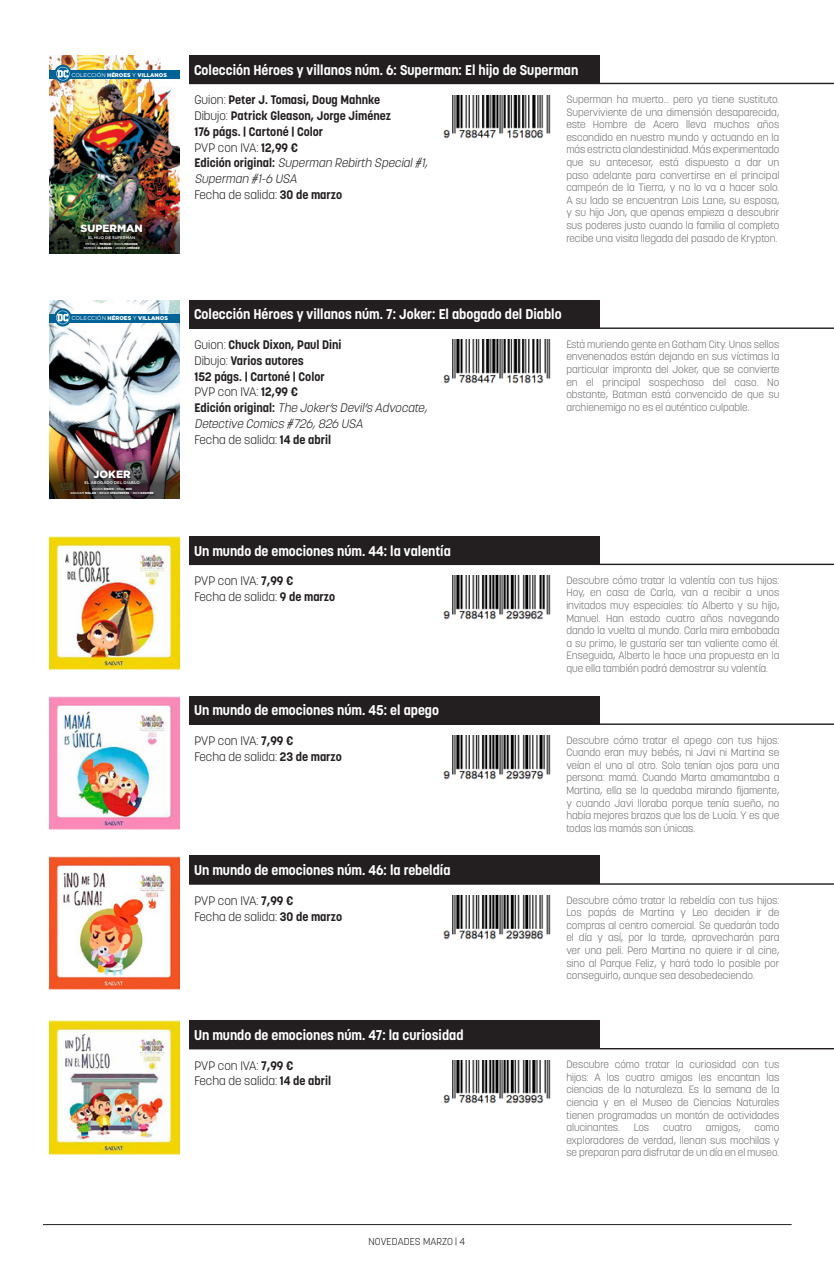
<style>
.page{position:relative;width:834px;height:1275px;background:#fff}
.page>*{position:absolute;margin:0;border:0;box-sizing:border-box;transform-origin:0 0}
.t1{font:700 14px "Korolev";color:#fff}
.t2{font:300 12.25px "Korolev";color:#231f20}
.t3{font:700 12.25px "Korolev";color:#231f20}
.t4{font:italic 300 12.25px "Korolev";color:#231f20}
.t5{font:900 10.67px "Gotham";color:#fff}
.t6{font:300 10.5px/12.6px "Korolev";color:#6c6d70;text-align:justify}
.t7{font:900 10.5px "Gotham";color:#fff}
.t8{font:300 9.97px "Korolev";letter-spacing:.01em;color:#231f20}
.t9{font:900 5.6px "Gotham";color:#fff}
.t10{font:900 5.42px "Gotham";color:#fff}
.t11{font:500 4.02px "Gotham";color:#fff}
.t12{font:500 3.85px "Gotham";color:#fff}
.t13{font:900 2.98px/4px "Gotham";color:#fff;text-align:center}
.t14{font:900 2.8px/4px "Gotham";color:#fff;text-align:center}
.s1{font-weight:400}
.s2{font-weight:500}
.s3{font-weight:300}
.s4{font-weight:700}
.s5{font-weight:700;font-style:normal}
</style>
<div class="page">
<hr style="left:43px;top:1224px;width:748px;height:1px;background:#231f20">
<div style="left:189px;top:55px;width:410px;height:28px;background:#231f20"></div>
<hr style="left:189px;top:83px;width:644px;height:1px;background:#231f20">
<img style="left:50px;top:55px;width:124px;height:78px">
<img style="left:50px;top:133px;width:130px;height:121px">
<svg style="left:54px;top:65px;width:18px;height:18px"></svg>
<div style="left:50px;top:70px;width:130px;height:9px;background:#006398"></div>
<svg style="left:56px;top:67px;width:13px;height:13px"></svg>
<div style="left:88px;top:235px;width:49px;height:6px;background:#231f20;opacity:.75"></div>
<div style="left:84px;top:242px;width:58px;height:9px;background:#231f20;opacity:.75"></div>
<div style="left:81px;top:224px;width:63px;height:11px;background:#231f20;opacity:.75"></div>
<img style="left:443px;top:95px;width:108px;height:44px">
<div style="left:189px;top:300px;width:410px;height:28px;background:#231f20"></div>
<div style="left:189px;top:536px;width:410px;height:28px;background:#231f20"></div>
<div style="left:189px;top:696px;width:410px;height:28px;background:#231f20"></div>
<div style="left:189px;top:856px;width:410px;height:28px;background:#231f20"></div>
<div style="left:189px;top:1021px;width:410px;height:28px;background:#231f20"></div>
<hr style="left:189px;top:327px;width:644px;height:2px;background:#231f20">
<hr style="left:189px;top:564px;width:644px;height:1px;background:#231f20">
<hr style="left:189px;top:723px;width:644px;height:2px;background:#231f20">
<hr style="left:189px;top:883px;width:644px;height:2px;background:#231f20">
<hr style="left:189px;top:1048px;width:644px;height:1px;background:#231f20">
<img style="left:50px;top:300px;width:130px;height:77px">
<svg style="left:54px;top:308px;width:18px;height:19px"></svg>
<div style="left:50px;top:314px;width:130px;height:9px;background:#006398"></div>
<img style="left:50px;top:377px;width:130px;height:122px">
<svg style="left:56px;top:311px;width:13px;height:13px"></svg>
<div style="left:84px;top:481px;width:58px;height:6px;background:#231f20;opacity:.75"></div>
<div style="left:70px;top:488px;width:86px;height:9px;background:#231f20;opacity:.75"></div>
<div style="left:93px;top:470px;width:40px;height:10px;background:#231f20;opacity:.75"></div>
<img style="left:50px;top:536px;width:130px;height:134px">
<img style="left:50px;top:696px;width:130px;height:134px">
<img style="left:50px;top:856px;width:130px;height:133px">
<img style="left:50px;top:1021px;width:130px;height:133px">
<img style="left:443px;top:340px;width:108px;height:44px">
<img style="left:443px;top:576px;width:108px;height:44px">
<img style="left:443px;top:736px;width:108px;height:44px">
<img style="left:443px;top:896px;width:108px;height:44px">
<img style="left:443px;top:1060px;width:108px;height:44px">
<p class="t10" style="left:72px;top:71px;width:97px"><span class="s1">COLECCIÓN</span> HÉROES <span class="s1">Y</span> VILLANOS</p>
<p class="t7" style="left:81px;top:221px;width:64px">SUPERMAN</p>
<p class="t12" style="left:88px;top:235px;width:49px">EL HIJO DE SUPERMAN</p>
<p class="t14" style="left:84px;top:242px;width:58px"><span class="s2">PETER J.</span> TOMASI <span class="s2">• DOUG</span> MAHNKE<br><span class="s2">PATRICK</span> GLEASON <span class="s2">• JORGE</span> JIMÉNEZ</p>
<p class="t9" style="left:72px;top:315px;width:98px"><span class="s1">COLECCIÓN</span> HÉROES <span class="s1">Y</span> VILLANOS</p>
<p class="t5" style="left:93px;top:467px;width:39px">JOKER</p>
<p class="t11" style="left:84px;top:480px;width:57px">EL ABOGADO DEL DIABLO</p>
<p class="t13" style="left:70px;top:487px;width:85px"><span class="s2">CHUCK</span> DIXON <span class="s2">• PAUL</span> DINI<br><span class="s2">GRAHAM</span> NOLAN <span class="s2">• BRIAN</span> STELFREEZE <span class="s2">• DON</span> KRAMER</p>
<p class="t1" style="left:194px;top:61px;width:386px">Colección Héroes y villanos núm. 6: Superman: El hijo de Superman</p>
<p class="t6" style="left:566px;top:93px;width:214px">Superman ha muerto... pero ya tiene sustituto.<br>Superviviente de una dimensión desaparecida, este Hombre de Acero lleva muchos años escondido en nuestro mundo y actuando en la más estricta clandestinidad. Más experimentado que su antecesor, está dispuesto a dar un paso adelante para convertirse en el principal campeón de la Tierra, y no lo va a hacer solo.<br>A su lado se encuentran Lois Lane, su esposa, y su hijo Jon, que apenas empieza a descubrir sus poderes justo cuando la familia al completo recibe una visita llegada del pasado de Krypton.</p>
<p class="t3" style="left:194px;top:92px;width:187px"><span class="s3">Guion:</span> Peter J. Tomasi, Doug Mahnke</p>
<p class="t3" style="left:194px;top:108px;width:198px"><span class="s3">Dibujo:</span> Patrick Gleason, Jorge Jiménez</p>
<p class="t3" style="left:194px;top:124px;width:130px">176 págs. | Cartoné | Color</p>
<p class="t2" style="left:194px;top:139px;width:105px">PVP con IVA: <span class="s4">12,99 €</span></p>
<p class="t4" style="left:194px;top:155px;width:237px"><span class="s5">E d i c i ó n o r i g i n a l :</span> Superman Rebirth Special#1,</p>
<p class="t4" style="left:194px;top:171px;width:106px">Superman #1-6 USA</p>
<p class="t2" style="left:194px;top:187px;width:149px">Fecha de salida: <span class="s4">30 de marzo</span></p>
<p class="t1" style="left:194px;top:306px;width:369px">Colección Héroes y villanos núm. 7: Joker: El abogado del Diablo</p>
<p class="t3" style="left:194px;top:337px;width:149px"><span class="s3">Guion:</span> Chuck Dixon, Paul Dini</p>
<p class="t3" style="left:194px;top:353px;width:111px"><span class="s3">Dibujo:</span> Varios autores</p>
<p class="t3" style="left:194px;top:368px;width:132px">152 págs. | Cartoné | Color</p>
<p class="t2" style="left:194px;top:384px;width:105px">PVP con IVA: <span class="s4">12,99 €</span></p>
<p class="t4" style="left:194px;top:400px;width:237px"><span class="s5">E d i c i ó n o r i g i n a l :</span> The Joker’s Devil’s Advocate,</p>
<p class="t4" style="left:194px;top:416px;width:173px">Detective Comics #726,826 USA</p>
<p class="t2" style="left:194px;top:431px;width:138px">Fecha de salida: <span class="s4">14 de abril</span></p>
<p class="t1" style="left:194px;top:542px;width:258px">Un mundo de emociones núm. 44: la valentía</p>
<p class="t2" style="left:194px;top:573px;width:100px">PVP con IVA: <span class="s4">7,99 €</span></p>
<p class="t2" style="left:194px;top:589px;width:142px">Fecha de salida: <span class="s4">9 de marzo</span></p>
<p class="t1" style="left:194px;top:702px;width:246px">Un mundo de emociones núm. 45: el apego</p>
<p class="t2" style="left:194px;top:733px;width:100px">PVP con IVA: <span class="s4">7,99 €</span></p>
<p class="t2" style="left:194px;top:749px;width:149px">Fecha de salida: <span class="s4">23 de marzo</span></p>
<p class="t1" style="left:194px;top:861px;width:258px">Un mundo de emociones núm. 46: la rebeldía</p>
<p class="t2" style="left:194px;top:893px;width:100px">PVP con IVA: <span class="s4">7,99 €</span></p>
<p class="t2" style="left:194px;top:908px;width:149px">Fecha de salida: <span class="s4">30 de marzo</span></p>
<p class="t1" style="left:194px;top:1026px;width:271px">Un mundo de emociones núm. 47: la curiosidad</p>
<p class="t2" style="left:194px;top:1057px;width:100px">PVP con IVA: <span class="s4">7,99 €</span></p>
<p class="t2" style="left:194px;top:1073px;width:138px">Fecha de salida: <span class="s4">14 de abril</span></p>
<p class="t6" style="left:566px;top:338px;width:214px">Está muriendo gente en Gotham City. Unos sellos envenenados están dejando en sus víctimas la particular impronta del Joker, que se convierte en el principal sospechoso del caso. No obstante, Batman está convencido de que su archienemigo no es el auténtico culpable.</p>
<p class="t6" style="left:566px;top:574px;width:214px">Descubre cómo tratar la valentía con tus hijos:<br>Hoy, en casa de Carla, van a recibir a unos invitados muy especiales: tío Alberto y su hijo, Manuel. Han estado cuatro años navegando dando la vuelta al mundo. Carla mira embobada a su primo, le gustaría ser tan valiente como él.<br>Enseguida, Alberto le hace una propuesta en la que ella también podrá demostrar su valentía.</p>
<p class="t6" style="left:566px;top:734px;width:214px">Descubre cómo tratar el apego con tus hijos:<br>Cuando eran muy bebés, ni Javi ni Martina se veían el uno al otro. Solo tenían ojos para una persona: mamá. Cuando Marta amamantaba a Martina, ella se la quedaba mirando fijamente, y cuando Javi lloraba porque tenía sueño, no había mejores brazos que los de Lucía. Y es que todas las mamás son únicas.</p>
<p class="t6" style="left:566px;top:893px;width:214px">Descubre cómo tratar la rebeldía con tus hijos:<br>Los papás de Martina y Leo deciden ir de compras al centro comercial. Se quedarán todo el día y así, por la tarde, aprovecharán para ver una peli. Pero Martina no quiere ir al cine, sino al Parque Feliz, y hará todo lo posible por conseguirlo, aunque sea desobedeciendo.</p>
<p class="t6" style="left:566px;top:1058px;width:214px">Descubre cómo tratar la curiosidad con tus hijos: A los cuatro amigos les encantan las ciencias de la naturaleza. Es la semana de la ciencia y en el Museo de Ciencias Naturales tienen programadas un montón de actividades alucinantes.</p>
<p class="t6" style="left:633px;top:1121px;width:17px">Los</p>
<p class="t6" style="left:663px;top:1121px;width:30px">cuatro</p>
<p class="t6" style="left:705px;top:1121px;width:36px">amigos,</p>
<p class="t6" style="left:566px;top:1121px;width:214px;text-indent:188px">como exploradores de verdad, llenan sus mochilas y se preparan para disfrutar de un día en el museo.</p>
<p class="t8" style="left:368px;top:1236px;width:98px">NOVEDADES MARZO | 4</p>
</div>
